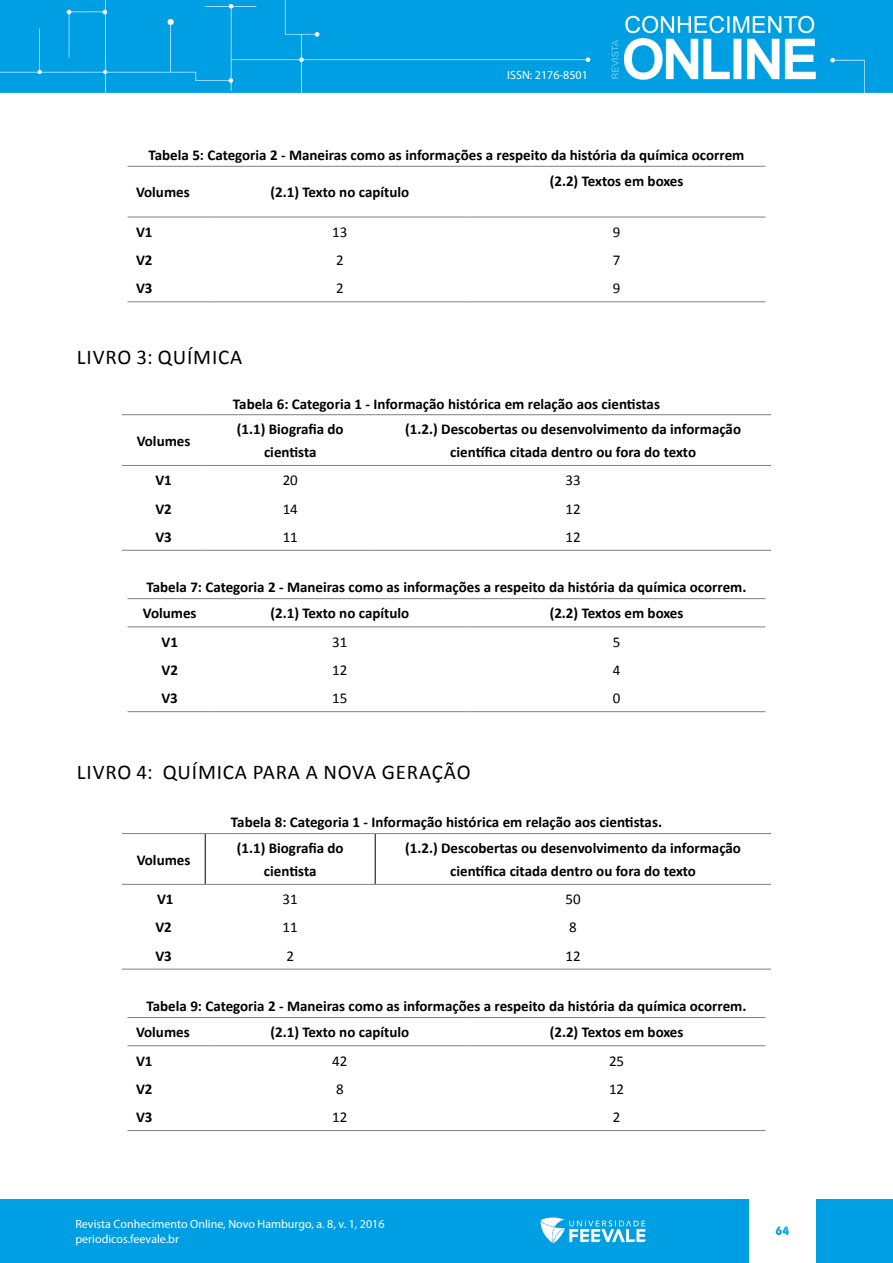
<style>
.page{position:relative;width:893px;height:1263px;background:#fff}
.page>*{position:absolute;margin:0;border:0;box-sizing:border-box;transform-origin:0 0}
.t1{font:21px "Calibri";letter-spacing:.04em;color:#000}
.t2{font:700 15px/22.5px "Calibri";color:#000;text-align:center}
.t3{font:15px "Calibri";color:#000}
.t4{font:12px/15px "Myriad Pro";color:#fff}
.t5{font:700 12px "Bauhaus IT Cby BT";color:#009fe3}
</style>
<div class="page">
<img style="left:0;top:0;width:893px;height:93px">
<div style="left:816px;top:1199px;width:77px;height:64px;background:#009fe3"></div>
<div style="left:0;top:1199px;width:748px;height:64px;background:#009fe3"></div>
<svg style="left:540px;top:1217px;width:106px;height:26px"></svg>
<hr style="left:128px;top:217px;width:84px;height:1px;background:#7f7f7f">
<hr style="left:212px;top:217px;width:256px;height:1px;background:#7f7f7f">
<hr style="left:468px;top:217px;width:297px;height:1px;background:#7f7f7f">
<hr style="left:128px;top:166px;width:84px;height:1px;background:#7f7f7f">
<hr style="left:212px;top:166px;width:256px;height:1px;background:#7f7f7f">
<hr style="left:468px;top:166px;width:297px;height:1px;background:#7f7f7f">
<hr style="left:128px;top:302px;width:84px;height:1px;background:#7f7f7f">
<hr style="left:212px;top:302px;width:256px;height:1px;background:#7f7f7f">
<hr style="left:468px;top:302px;width:297px;height:1px;background:#7f7f7f">
<hr style="left:122px;top:465px;width:83px;height:1px;background:#7f7f7f">
<hr style="left:205px;top:465px;width:170px;height:1px;background:#7f7f7f">
<hr style="left:375px;top:465px;width:396px;height:1px;background:#7f7f7f">
<hr style="left:122px;top:414px;width:83px;height:1px;background:#7f7f7f">
<hr style="left:205px;top:414px;width:170px;height:1px;background:#7f7f7f">
<hr style="left:375px;top:414px;width:396px;height:1px;background:#7f7f7f">
<hr style="left:122px;top:550px;width:83px;height:1px;background:#7f7f7f">
<hr style="left:205px;top:550px;width:170px;height:1px;background:#7f7f7f">
<hr style="left:375px;top:550px;width:396px;height:1px;background:#7f7f7f">
<hr style="left:128px;top:626px;width:84px;height:1px;background:#7f7f7f">
<hr style="left:212px;top:626px;width:256px;height:1px;background:#7f7f7f">
<hr style="left:468px;top:626px;width:297px;height:1px;background:#7f7f7f">
<hr style="left:128px;top:598px;width:84px;height:1px;background:#7f7f7f">
<hr style="left:212px;top:598px;width:256px;height:1px;background:#7f7f7f">
<hr style="left:468px;top:598px;width:297px;height:1px;background:#7f7f7f">
<hr style="left:128px;top:711px;width:84px;height:1px;background:#7f7f7f">
<hr style="left:212px;top:711px;width:256px;height:1px;background:#7f7f7f">
<hr style="left:468px;top:711px;width:297px;height:1px;background:#7f7f7f">
<hr style="left:122px;top:969px;width:83px;height:1px;background:#7f7f7f">
<hr style="left:205px;top:969px;width:170px;height:1px;background:#7f7f7f">
<hr style="left:375px;top:969px;width:396px;height:1px;background:#7f7f7f">
<hr style="left:205px;top:834px;width:1px;height:50px;background:#000">
<hr style="left:375px;top:834px;width:1px;height:50px;background:#000">
<hr style="left:122px;top:833px;width:83px;height:1px;background:#7f7f7f">
<hr style="left:205px;top:833px;width:170px;height:1px;background:#7f7f7f">
<hr style="left:375px;top:833px;width:396px;height:1px;background:#7f7f7f">
<hr style="left:122px;top:884px;width:83px;height:1px;background:#7f7f7f">
<hr style="left:205px;top:884px;width:170px;height:1px;background:#7f7f7f">
<hr style="left:375px;top:884px;width:396px;height:1px;background:#7f7f7f">
<hr style="left:128px;top:1045px;width:84px;height:1px;background:#7f7f7f">
<hr style="left:212px;top:1045px;width:256px;height:1px;background:#7f7f7f">
<hr style="left:468px;top:1045px;width:297px;height:1px;background:#7f7f7f">
<hr style="left:128px;top:1017px;width:84px;height:1px;background:#7f7f7f">
<hr style="left:212px;top:1017px;width:256px;height:1px;background:#7f7f7f">
<hr style="left:468px;top:1017px;width:297px;height:1px;background:#7f7f7f">
<hr style="left:128px;top:1130px;width:84px;height:1px;background:#7f7f7f">
<hr style="left:212px;top:1130px;width:256px;height:1px;background:#7f7f7f">
<hr style="left:468px;top:1130px;width:297px;height:1px;background:#7f7f7f">
<p class="t4" style="left:507px;top:67px;width:82px">ISSN: 2176-8501</p>
<p class="t2" style="left:149px;top:144px;width:597px">Tabela 5: Categoria 2 - Maneiras como as informações a respeito da história da química ocorrem</p>
<p class="t2" style="left:136px;top:181px;width:55px">Volumes</p>
<p class="t2" style="left:270px;top:181px;width:140px">(2.1) Texto no capítulo</p>
<p class="t2" style="left:550px;top:170px;width:135px">(2.2) Textos em boxes</p>
<p class="t2" style="left:136px;top:221px;width:18px">V1</p>
<p class="t3" style="left:332px;top:222px;width:17px">13</p>
<p class="t3" style="left:613px;top:222px;width:9px">9</p>
<p class="t2" style="left:136px;top:249px;width:18px">V2</p>
<p class="t3" style="left:336px;top:251px;width:9px">2</p>
<p class="t3" style="left:613px;top:251px;width:9px">7</p>
<p class="t2" style="left:136px;top:277px;width:18px">V3</p>
<p class="t3" style="left:336px;top:279px;width:9px">2</p>
<p class="t3" style="left:613px;top:279px;width:9px">9</p>
<h1 class="t1" style="left:77px;top:343px;width:167px">LIVRO 3: QUÍMICA</h1>
<p class="t2" style="left:233px;top:392px;width:429px">Tabela 6: Categoria 1 - Informação histórica em relação aos cientistas</p>
<p class="t2" style="left:137px;top:429px;width:55px">Volumes</p>
<p class="t2" style="left:237px;top:418px;width:108px">(1.1) Biografia do cientista</p>
<p class="t2" style="left:405px;top:418px;width:337px">(1.2.) Descobertas ou desenvolvimento da informação científica citada dentro ou fora do texto</p>
<p class="t2" style="left:155px;top:469px;width:18px">V1</p>
<p class="t3" style="left:283px;top:471px;width:17px">20</p>
<p class="t3" style="left:566px;top:471px;width:17px">33</p>
<p class="t2" style="left:155px;top:497px;width:18px">V2</p>
<p class="t3" style="left:283px;top:499px;width:17px">14</p>
<p class="t3" style="left:566px;top:499px;width:17px">12</p>
<p class="t2" style="left:155px;top:525px;width:18px">V3</p>
<p class="t3" style="left:283px;top:527px;width:17px">11</p>
<p class="t3" style="left:566px;top:527px;width:17px">12</p>
<p class="t2" style="left:143px;top:574px;width:605px;line-height:26px;text-align:left">Tabela 7: Categoria 2 - Maneiras como as informações a respeito da história da química ocorrem.<br>Volumes</p>
<p class="t2" style="left:270px;top:602px;width:140px">(2.1) Texto no capítulo</p>
<p class="t2" style="left:550px;top:602px;width:135px">(2.2) Textos em boxes</p>
<p class="t2" style="left:161px;top:630px;width:18px">V1</p>
<p class="t3" style="left:332px;top:632px;width:17px">31</p>
<p class="t3" style="left:613px;top:632px;width:9px">5</p>
<p class="t2" style="left:161px;top:659px;width:18px">V2</p>
<p class="t3" style="left:332px;top:660px;width:17px">12</p>
<p class="t3" style="left:613px;top:660px;width:9px">4</p>
<p class="t2" style="left:161px;top:687px;width:18px">V3</p>
<p class="t3" style="left:332px;top:689px;width:17px">15</p>
<p class="t3" style="left:613px;top:689px;width:9px">0</p>
<h1 class="t1" style="left:77px;top:759px;width:395px">LIVRO 4: QUÍMICA PARA A NOVA GERAÇÃO</h1>
<p class="t2" style="left:231px;top:811px;width:433px">Tabela 8: Categoria 1 - Informação histórica em relação aos cientistas.</p>
<p class="t2" style="left:137px;top:848px;width:55px">Volumes</p>
<p class="t2" style="left:237px;top:837px;width:108px">(1.1) Biografia do cientista</p>
<p class="t2" style="left:405px;top:837px;width:337px">(1.2.) Descobertas ou desenvolvimento da informação científica citada dentro ou fora do texto</p>
<p class="t2" style="left:157px;top:888px;width:18px">V1</p>
<p class="t3" style="left:283px;top:890px;width:17px">31</p>
<p class="t3" style="left:565px;top:890px;width:17px">50</p>
<p class="t2" style="left:155px;top:916px;width:18px">V2</p>
<p class="t3" style="left:283px;top:918px;width:17px">11</p>
<p class="t3" style="left:569px;top:918px;width:9px">8</p>
<p class="t2" style="left:155px;top:944px;width:18px">V3</p>
<p class="t3" style="left:286px;top:946px;width:9px">2</p>
<p class="t3" style="left:565px;top:946px;width:17px">12</p>
<p class="t2" style="left:136px;top:993px;width:612px;line-height:26px;text-align:left;text-indent:11px">Tabela 9: Categoria 2 - Maneiras como as informações a respeito da história da química ocorrem.<br>Volumes</p>
<p class="t2" style="left:270px;top:1021px;width:140px">(2.1) Texto no capítulo</p>
<p class="t2" style="left:550px;top:1021px;width:135px">(2.2) Textos em boxes</p>
<p class="t2" style="left:136px;top:1049px;width:18px">V1</p>
<p class="t3" style="left:332px;top:1051px;width:17px">42</p>
<p class="t3" style="left:609px;top:1051px;width:17px">25</p>
<p class="t2" style="left:136px;top:1077px;width:18px">V2</p>
<p class="t3" style="left:336px;top:1079px;width:9px">8</p>
<p class="t3" style="left:609px;top:1079px;width:17px">12</p>
<p class="t2" style="left:136px;top:1106px;width:18px">V3</p>
<p class="t3" style="left:332px;top:1107px;width:17px">12</p>
<p class="t3" style="left:613px;top:1107px;width:9px">2</p>
<p class="t4" style="left:75px;top:1216px;width:311px">Revista Conhecimento Online, Novo Hamburgo, a. 8, v. 1, 2016 periodicos.feevale.br</p>
<p class="t5" style="left:776px;top:1223px;width:15px">64</p>
</div>
